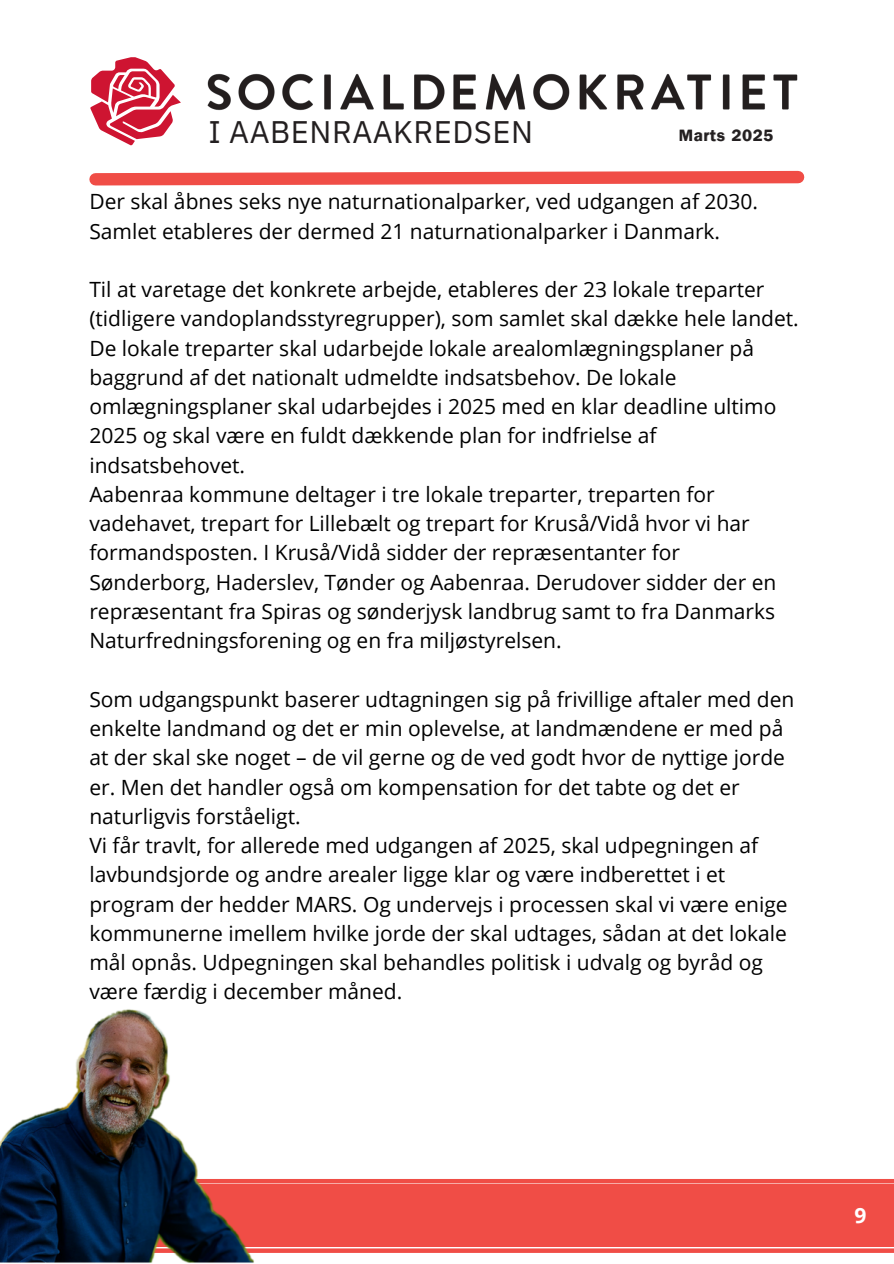
<style>
.page{position:relative;width:894px;height:1264px;background:#fff}
.page>*{position:absolute;margin:0;border:0;box-sizing:border-box;transform-origin:0 0}
.t1{font:31.05px "IBM Plex Sans";letter-spacing:.015em;color:#231f20}
.t2{font:21px/29.2px "Open Sans";color:#000}
.t3{font:700 21px "Open Sans";color:#fff}
.t4{font:16.35px "Franklin Gothic LT Pro Dm";letter-spacing:.045em;color:#231f20}
</style>
<div class="page">
<div style="left:0;top:1184px;width:893px;height:62px;background:#f04d46"></div>
<div style="left:0;top:1178px;width:893px;height:5px;background:#f04d46"></div>
<svg style="left:266px;top:1248px;width:627px;height:4px;background:#f15f59"></svg>
<svg style="left:89px;top:170px;width:716px;height:16px"></svg>
<svg style="left:90px;top:57px;width:91px;height:88px"></svg>
<img style="left:207px;top:73px;width:591px;height:38px">
<img style="left:0;top:1009px;width:266px;height:254px">
<p class="t1" style="left:208px;top:112px;width:326px">I AABENRAAKREDSEN</p>
<h2 class="t4" style="left:678px;top:130px;width:96px">Marts 2025</h2>
<p class="t2" style="left:89px;top:186px;width:670px">Der skal åbnes seks nye naturnationalparker, ved udgangen af 2030.<br>Samlet etableres der dermed 21 naturnationalparker i Danmark.</p>
<p class="t2" style="left:89px;top:274px;width:710px">Til at varetage det konkrete arbejde, etableres der 23 lokale treparter (tidligere vandoplandsstyregrupper), som samlet skal dække hele landet.<br>De lokale treparter skal udarbejde lokale arealomlægningsplaner på baggrund af det nationalt udmeldte indsatsbehov. De lokale omlægningsplaner skal udarbejdes i 2025 med en klar deadline ultimo 2025 og skal være en fuldt dækkende plan for indfrielse af indsatsbehovet.<br>Aabenraa kommune deltager i tre lokale treparter, treparten for vadehavet, trepart for Lillebælt og trepart for Kruså/Vidå hvor vi har formandsposten. I Kruså/Vidå sidder der repræsentanter for Sønderborg, Haderslev, Tønder og Aabenraa. Derudover sidder der en repræsentant fra Spiras og sønderjysk landbrug samt to fra Danmarks Naturfredningsforening og en fra miljøstyrelsen.</p>
<h2 class="t2" style="left:89px;top:684px;width:706px">Som udgangspunkt baserer udtagningen sig på frivillige aftaler med den enkelte landmand og det er min oplevelse, at landmændene er med på at der skal ske noget – de vil gerne og de ved godt hvor de nyttige jorde er. Men det handler også om kompensation for det tabte og det er naturligvis forståeligt.<br>Vi får travlt, for allerede med udgangen af 2025, skal udpegningen af lavbundsjorde og andre arealer ligge klar og være indberettet i et program der hedder MARS. Og undervejs i processen skal vi være enige kommunerne imellem hvilke jorde der skal udtages, sådan at det lokale mål opnås. Udpegningen skal behandles politisk i udvalg og byråd og være færdig i december måned.</h2>
<h1 class="t3" style="left:854px;top:1200px;width:13px">9</h1>
</div>
